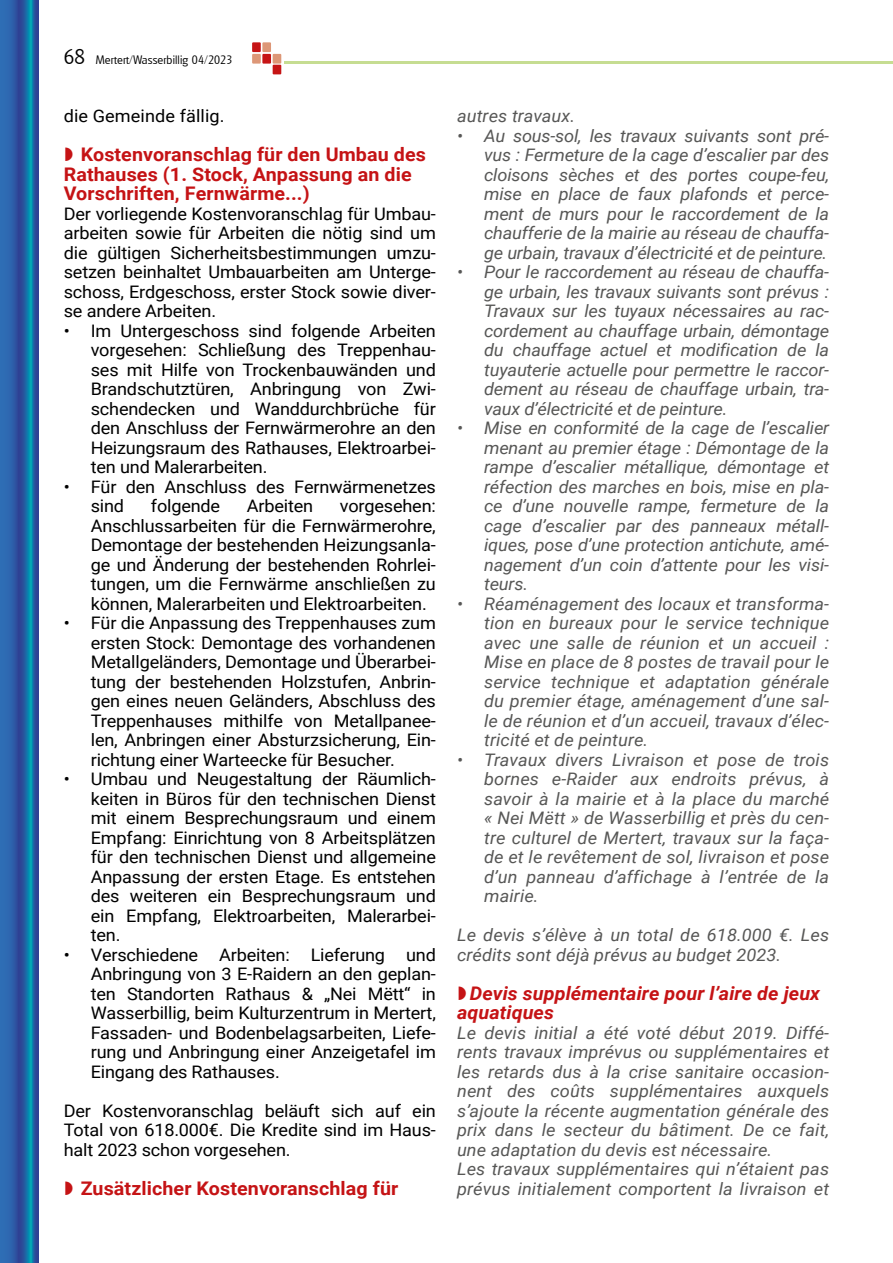
<style>
.page{position:relative;width:893px;height:1263px;background:#fff}
.page>*{position:absolute;margin:0;border:0;box-sizing:border-box;transform-origin:0 0}
.t1{font:700 18.75px/19.5px "Roboto";letter-spacing:.005em;color:#c51315;scale:1.05 1}
.t2{font:italic 700 18.75px/19.5px "Roboto";letter-spacing:.005em;color:#c51315;scale:1.05 1}
.t3{font:italic 17.25px/19.5px "Roboto";letter-spacing:.005em;color:#575756;text-align:justify;scale:1.05 1}
.t4{font:17.25px/19.5px "Roboto";letter-spacing:-.01em;color:#000;text-align:justify;scale:1.05 1}
.t5{font:300 12px "Glasgow";letter-spacing:.01em;color:#000}
.s1{font-size:21px}
</style>
<div class="page">
<svg style="left:0;top:0;width:38px;height:1263px;background:#2563a6"></svg>
<div style="left:252px;top:42px;width:9px;height:10px;background:#c61415"></div>
<div style="left:262px;top:54px;width:9px;height:10px;background:#c61415"></div>
<div style="left:273px;top:65px;width:8px;height:9px;background:#c61415"></div>
<div style="left:262px;top:42px;width:9px;height:10px;background:#dd9777"></div>
<div style="left:252px;top:54px;width:9px;height:10px;background:#dd9777"></div>
<div style="left:273px;top:54px;width:8px;height:10px;background:#dd9777"></div>
<hr style="left:285px;top:62px;width:608px;height:2px;background:#a6ca56">
<p class="t5" style="left:64px;top:52px;width:170px"><span class="s1">68</span> Mertert/Wasserbillig 04/2023</p>
<p class="t4" style="left:64px;top:106px;width:155px">die Gemeinde fällig.</p>
<p class="t1" style="left:64px;top:144px;width:346px;text-indent:17px">Kostenvoranschlag für den Umbau des<br>Rathauses (1. Stock, Anpassung an die<br>Vorschriften, Fernwärme...)</p>
<p class="t4" style="left:64px;top:203px;width:356px">Der vorliegende Kostenvoranschlag für Umbau&shy;arbeiten sowie für Arbeiten die nötig sind um die gültigen Sicherheitsbestimmungen umzu&shy;setzen beinhaltet Umbauarbeiten am Unterge&shy;schoss, Erdgeschoss, erster Stock sowie diver&shy;se andere Arbeiten.</p>
<p class="t4" style="left:91px;top:320px;width:330px;text-indent:-27px">• Im Untergeschoss sind folgende Arbeiten vorgesehen: Schließung des Treppenhau&shy;ses mit Hilfe von Trockenbauwänden und Brandschutztüren, Anbringung von Zwi&shy;schendecken und Wanddurchbrüche für den Anschluss der Fernwärmerohre an den Heizungsraum des Rathauses, Elektroarbei&shy;ten und Malerarbeiten.</p>
<p class="t4" style="left:91px;top:476px;width:330px;text-indent:-27px">• Für den Anschluss des Fernwärmenetzes sind</p>
<p class="t4" style="left:151px;top:496px;width:68px">folgende</p>
<p class="t4" style="left:247px;top:496px;width:65px">Arbeiten</p>
<p class="t4" style="left:91px;top:496px;width:330px;text-indent:249px">vorgesehen:<br>Anschlussarbeiten für die Fernwärmerohre, Demontage der bestehenden Heizungsanla&shy;ge und Änderung der bestehenden Rohrlei&shy;tungen, um die Fernwärme anschließen zu können, Malerarbeiten und Elektroarbeiten.</p>
<p class="t4" style="left:91px;top:613px;width:330px;text-indent:-27px">• Für die Anpassung des Treppenhauses zum ersten Stock: Demontage des vorhandenen Metallgeländers, Demontage und Überarbei&shy;tung der bestehenden Holzstufen, Anbrin&shy;gen eines neuen Geländers, Abschluss des Treppenhauses mithilfe von Metallpanee&shy;len, Anbringen einer Absturzsicherung, Ein&shy;richtung einer Warteecke für Besucher.</p>
<p class="t4" style="left:91px;top:769px;width:330px;text-indent:-27px">• Umbau und Neugestaltung der Räumlich&shy;keiten in Büros für den technischen Dienst mit einem Besprechungsraum und einem Empfang: Einrichtung von 8 Arbeitsplätzen für den technischen Dienst und allgemeine Anpassung der ersten Etage. Es entstehen des weiteren ein Besprechungsraum und ein Empfang, Elektroarbeiten, Malerarbei&shy;ten.</p>
<p class="t4" style="left:91px;top:944px;width:330px;text-indent:-27px">• Verschiedene Arbeiten: Lieferung und Anbringung von 3 E-Raidern an den geplan&shy;ten Standorten Rathaus &amp; „Nei Mëtt“ in Wasserbillig, beim Kulturzentrum in Mertert, Fassaden- und Bodenbelagsarbeiten, Liefe&shy;rung und Anbringung einer Anzeigetafel im Eingang des Rathauses.</p>
<p class="t4" style="left:64px;top:1100px;width:356px">Der Kostenvoranschlag beläuft sich auf ein Total von 618.000€. Die Kredite sind im Haus&shy;halt 2023 schon vorgesehen.</p>
<p class="t1" style="left:81px;top:1178px;width:304px">Zusätzlicher Kostenvoranschlag für</p>
<p class="t3" style="left:457px;top:106px;width:114px">autres travaux.</p>
<p class="t3" style="left:484px;top:125px;width:330px;text-indent:-27px">• Au sous-sol, les travaux suivants sont pré&shy;vus : Fermeture de la cage d’escalier par des cloisons sèches et des portes coupe-feu, mise en place de faux plafonds et perce&shy;ment de murs pour le raccordement de la chaufferie de la mairie au réseau de chauffa&shy;ge urbain, travaux d’électricité et de peinture.</p>
<p class="t3" style="left:484px;top:262px;width:330px;text-indent:-27px">• Pour le raccordement au réseau de chauffa&shy;ge urbain, les travaux suivants sont prévus :<br>Travaux sur les tuyaux nécessaires au rac&shy;cordement au chauffage urbain, démontage du chauffage actuel et modification de la tuyauterie actuelle pour permettre le raccor&shy;dement au réseau de chauffage urbain, tra&shy;vaux d’électricité et de peinture.</p>
<p class="t3" style="left:484px;top:418px;width:330px;text-indent:-27px">• Mise en conformité de la cage de l’escalier menant au premier étage : Démontage de la rampe d’escalier métallique, démontage et réfection des marches en bois, mise en pla&shy;ce d’une nouvelle rampe, fermeture de la cage d’escalier par des panneaux métall&shy;iques, pose d’une protection antichute, amé&shy;nagement d’un coin d’attente pour les visi&shy;teurs.</p>
<p class="t3" style="left:484px;top:593px;width:330px;text-indent:-27px">• Réaménagement des locaux et transforma&shy;tion en bureaux pour le service technique avec une salle de réunion et un accueil :<br>Mise en place de 8 postes de travail pour le service technique et adaptation générale du premier étage, aménagement d’une sal&shy;le de réunion et d’un accueil, travaux d’élec&shy;tricité et de peinture.</p>
<p class="t3" style="left:484px;top:749px;width:330px;text-indent:-27px">• Travaux divers Livraison et pose de trois bornes e-Raider aux endroits prévus, à savoir à la mairie et à la place du marché « Nei Mëtt » de Wasserbillig et près du cen&shy;tre culturel de Mertert, travaux sur la faça&shy;de et le revêtement de sol, livraison et pose d’un panneau d’affichage à l’entrée de la mairie.</p>
<p class="t3" style="left:457px;top:925px;width:356px">Le devis s’élève à un total de 618.000 €. Les crédits sont déjà prévus au budget 2023.</p>
<p class="t2" style="left:457px;top:983px;width:347px;text-indent:13px">Devis supplémentaire pour l’aire de jeux aquatiques</p>
<p class="t3" style="left:457px;top:1022px;width:356px;text-align:left">Le devis initial a été voté début 2019. Diffé&shy;rents travaux imprévus ou supplémentaires et les retards dus à la crise sanitaire occasion&shy;nent des coûts supplémentaires auxquels s’ajoute la récente augmentation générale des prix dans le secteur du bâtiment. De ce fait, une adaptation du devis est nécessaire.<br>Les travaux supplémentaires qui n’étaient pas prévus initialement comportent la livraison et</p>
</div>
